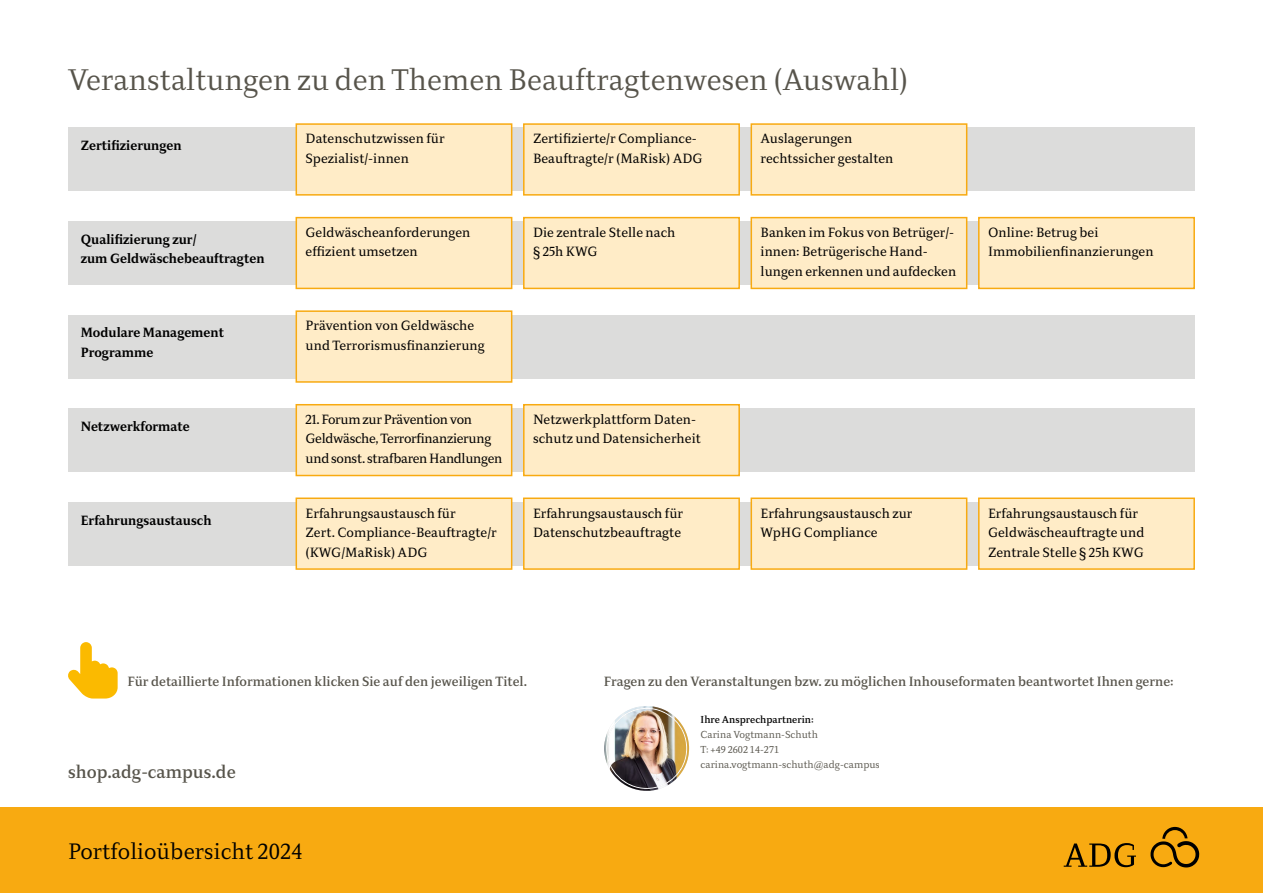
<style>
.page{position:relative;width:1263px;height:893px;background:#fff}
.page>*{position:absolute;margin:0;border:0;box-sizing:border-box;transform-origin:0 0}
.t1{font:300 30px "Diogenes";color:#57544b}
.t2{font:300 22.5px "Diogenes";color:#000}
.t3{font:500 18px "Diogenes";color:#57544b}
.t4{font:13.5px/19.5px "Diogenes";color:#000}
.t5{font:500 13.5px "Diogenes";color:#57544b}
.t6{font:700 13.5px/19.5px "Diogenes";color:#000}
.t7{font:13.5px/19.5px "Diogenes";letter-spacing:-.025em;color:#000}
.t8{font:300 10.2px/15px "Diogenes";color:#57544b}
.t9{font:500 10.2px "Diogenes";color:#000}
</style>
<div class="page">
<div style="left:0;top:808px;width:1263px;height:85px;background:#f8aa11"></div>
<svg style="left:1150px;top:827px;width:49px;height:40px"></svg>
<svg style="left:1064px;top:843px;width:72px;height:24px"></svg>
<div style="left:68px;top:128px;width:1127px;height:63px;background:#dcdcdb"></div>
<div style="left:68px;top:221px;width:1127px;height:64px;background:#dcdcdb"></div>
<div style="left:68px;top:315px;width:1127px;height:63px;background:#dcdcdb"></div>
<div style="left:68px;top:408px;width:1127px;height:64px;background:#dcdcdb"></div>
<div style="left:68px;top:502px;width:1127px;height:64px;background:#dcdcdb"></div>
<div style="left:751px;top:124px;width:216px;height:71px;background:#ffecc7"></div>
<div style="left:750px;top:123px;width:217px;height:73px;border:2px solid #f8aa11"></div>
<div style="left:524px;top:124px;width:215px;height:71px;background:#ffecc7"></div>
<div style="left:523px;top:123px;width:217px;height:73px;border:2px solid #f8aa11"></div>
<div style="left:296px;top:124px;width:216px;height:71px;background:#ffecc7"></div>
<div style="left:296px;top:123px;width:216px;height:73px;border:2px solid #f8aa11"></div>
<div style="left:751px;top:218px;width:216px;height:70px;background:#ffecc7"></div>
<div style="left:750px;top:217px;width:217px;height:72px;border:2px solid #f8aa11"></div>
<div style="left:524px;top:218px;width:215px;height:70px;background:#ffecc7"></div>
<div style="left:523px;top:217px;width:217px;height:72px;border:2px solid #f8aa11"></div>
<div style="left:296px;top:218px;width:216px;height:70px;background:#ffecc7"></div>
<div style="left:296px;top:217px;width:216px;height:72px;border:2px solid #f8aa11"></div>
<div style="left:979px;top:218px;width:215px;height:70px;background:#ffecc7"></div>
<div style="left:978px;top:217px;width:217px;height:72px;border:2px solid #f8aa11"></div>
<div style="left:296px;top:311px;width:216px;height:71px;background:#ffecc7"></div>
<div style="left:296px;top:310px;width:216px;height:73px;border:2px solid #f8aa11"></div>
<div style="left:524px;top:405px;width:215px;height:70px;background:#ffecc7"></div>
<div style="left:523px;top:404px;width:217px;height:72px;border:2px solid #f8aa11"></div>
<div style="left:296px;top:405px;width:216px;height:70px;background:#ffecc7"></div>
<div style="left:296px;top:404px;width:216px;height:72px;border:2px solid #f8aa11"></div>
<div style="left:751px;top:498px;width:216px;height:71px;background:#ffecc7"></div>
<div style="left:750px;top:497px;width:217px;height:73px;border:2px solid #f8aa11"></div>
<div style="left:524px;top:498px;width:215px;height:71px;background:#ffecc7"></div>
<div style="left:523px;top:497px;width:217px;height:73px;border:2px solid #f8aa11"></div>
<div style="left:296px;top:498px;width:216px;height:71px;background:#ffecc7"></div>
<div style="left:296px;top:497px;width:216px;height:73px;border:2px solid #f8aa11"></div>
<div style="left:979px;top:498px;width:215px;height:71px;background:#ffecc7"></div>
<div style="left:978px;top:497px;width:217px;height:73px;border:2px solid #f8aa11"></div>
<img style="left:604px;top:706px;width:85px;height:85px">
<svg style="left:68px;top:642px;width:50px;height:56px"></svg>
<h1 class="t1" style="left:68px;top:64px;width:842px">Veranstaltungen zu den Themen Beauftragtenwesen (Auswahl)</h1>
<p class="t6" style="left:81px;top:136px;width:102px">Zertifizierungen</p>
<p class="t6" style="left:81px;top:230px;width:185px">Qualifizierung zur/<br>zum Geldwäschebeauftragten</p>
<p class="t6" style="left:81px;top:324px;width:145px">Modulare Management<br>Programme</p>
<p class="t6" style="left:81px;top:417px;width:111px">Netzwerkformate</p>
<p class="t6" style="left:81px;top:511px;width:132px">Erfahrungsaustausch</p>
<p class="t4" style="left:306px;top:130px;width:141px">Datenschutzwissen für<br>Spezialist/-innen</p>
<p class="t4" style="left:533px;top:130px;width:171px">Zertifizierte/r Compliance-<br>Beauftragte/r (MaRisk) ADG</p>
<p class="t4" style="left:760px;top:130px;width:134px">Auslagerungen rechtssicher gestalten</p>
<p class="t4" style="left:306px;top:223px;width:166px">Geldwäscheanforderungen effizient umsetzen</p>
<p class="t4" style="left:988px;top:223px;width:167px">Online: Betrug bei<br>Immobilienfinanzierungen</p>
<p class="t4" style="left:533px;top:223px;width:144px">Die zentrale Stelle nach § 25h KWG</p>
<p class="t4" style="left:760px;top:223px;width:197px">Banken im Fokus von Betrüger/- innen: Betrügerische Hand&shy;lungen erkennen und aufdecken</p>
<p class="t4" style="left:306px;top:317px;width:181px">Prävention von Geldwäsche und Terrorismusfinanzierung</p>
<p class="t7" style="left:306px;top:410px;width:198px">21. Forum zur Prävention von<br>Geldwäsche, Terrorfinanzierung und sonst. strafbaren Handlungen</p>
<p class="t4" style="left:533px;top:410px;width:169px">Netzwerkplattform Daten&shy;schutz und Datensicherheit</p>
<p class="t4" style="left:306px;top:504px;width:193px">Erfahrungsaustausch für<br>Zert. Compliance-Beauftragte/r (KWG/MaRisk) ADG</p>
<p class="t4" style="left:988px;top:504px;width:158px">Erfahrungsaustausch für<br>Geldwäscheauftragte und<br>Zentrale Stelle § 25h KWG</p>
<p class="t4" style="left:533px;top:504px;width:152px">Erfahrungsaustausch für<br>Datenschutzbeauftragte</p>
<p class="t4" style="left:760px;top:504px;width:153px">Erfahrungsaustausch zur<br>WpHG Compliance</p>
<p class="t5" style="left:128px;top:674px;width:401px">Für detaillierte Informationen klicken Sie auf den jeweiligen Titel.</p>
<p class="t5" style="left:604px;top:674px;width:571px">Fragen zu den Veranstaltungen bzw. zu möglichen Inhouseformaten beantwortet Ihnen gerne:</p>
<h3 class="t3" style="left:68px;top:762px;width:169px">shop.adg-campus.de</h3>
<h2 class="t2" style="left:68px;top:839px;width:236px">Portfolioübersicht 2024</h2>
<p class="t9" style="left:701px;top:714px;width:115px">Ihre Ansprechpartnerin:</p>
<p class="t8" style="left:701px;top:728px;width:194px">Carina Vogtmann-Schuth<br>T: +49 2602 14-271 carina.vogtmann-schuth@adg-campus.de</p>
</div>
